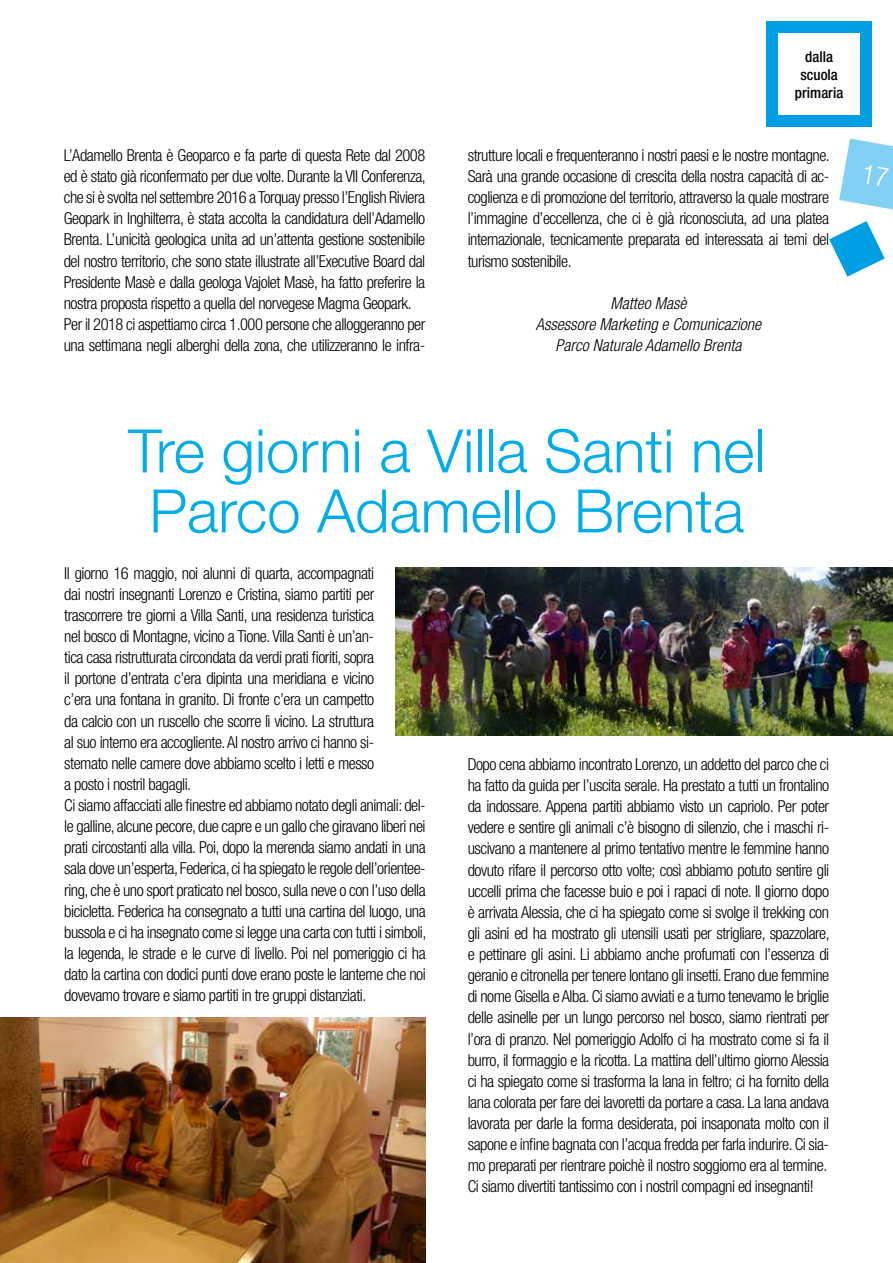
<style>
.page{position:relative;width:893px;height:1263px;background:#fff}
.page>*{position:absolute;margin:0;border:0;box-sizing:border-box;transform-origin:0 0}
.t1{font:300 60px/60px "Helvetica Neue";color:#00ace9;text-align:center}
.t2{font:300 condensed 16.5px/21.1px "Helvetica Neue";letter-spacing:-.03em;color:#000}
.t3{font:italic 300 condensed 16.5px/21.1px "Helvetica Neue";color:#000;text-align:center}
.t4{font:500 condensed 15px/18px "Helvetica Neue";color:#000;text-align:center}
</style>
<div class="page">
<img style="left:395px;top:568px;width:498px;height:167px">
<img style="left:0;top:1018px;width:426px;height:245px">
<svg style="left:829px;top:221px;width:56px;height:56px"></svg>
<div style="left:766px;top:21px;width:106px;height:105px;background:#009fe3"></div>
<div style="left:779px;top:33px;width:81px;height:81px;background:#fff"></div>
<svg style="left:839px;top:139px;width:54px;height:70px"></svg>
<p class="t2" style="left:64px;top:144px;width:364px">L’Adamello Brenta è Geoparco e fa parte di questa Rete dal 2008 ed è stato già riconfermato per due volte. Durante la VII Conferenza, che si è svolta nel settembre 2016 a Torquay presso l’English Riviera Geopark in Inghilterra, è stata accolta la candidatura dell’Adamello Brenta. L’unicità geologica unita ad un’attenta gestione sostenibile del nostro territorio, che sono state illustrate all’Executive Board dal Presidente Masè e dalla geologa Vajolet Masè, ha fatto preferire la nostra proposta rispetto a quella del norvegese Magma Geopark.<br>Per il 2018 ci aspettiamo circa 1.000 persone che alloggeranno per una settimana negli alberghi della zona, che utilizzeranno le infra-</p>
<p class="t4" style="left:795px;top:48px;width:50px">dalla scuola primaria</p>
<p class="t2" style="left:468px;top:144px;width:364px;text-align:justify">strutture locali e frequenteranno i nostri paesi e le nostre montagne.<br>Sarà una grande occasione di crescita della nostra capacità di ac&shy;coglienza e di promozione del territorio, attraverso la quale mostrare l’immagine d’eccellenza, che ci è già riconosciuta, ad una platea internazionale, tecnicamente preparata ed interessata ai temi del turismo sostenibile.</p>
<p class="t3" style="left:536px;top:292px;width:227px">Matteo Masè<br>Assessore Marketing e Comunicazione<br>Parco Naturale Adamello Brenta</p>
<h1 class="t1" style="left:128px;top:420px;width:639px">Tre giorni a Villa Santi nel<br>Parco Adamello Brenta</h1>
<p class="t2" style="left:64px;top:562px;width:364px">Il giorno 16 maggio, noi alunni di quarta, accompagnati<br>dai nostri insegnanti Lorenzo e Cristina, siamo partiti per trascorrere tre giorni a Villa Santi, una residenza turistica<br>nel bosco di Montagne, vicino a Tione. Villa Santi è un’an-<br>tica casa ristrutturata circondata da verdi prati fioriti, sopra<br>il portone d’entrata c’era dipinta una meridiana e vicino<br>c’era una fontana in granito. Di fronte c’era un campetto<br>da calcio con un ruscello che scorre lì vicino. La struttura<br>al suo interno era accogliente. Al nostro arrivo ci hanno si-<br>stemato nelle camere dove abbiamo scelto i letti e messo<br>a posto i nostril bagagli.<br>Ci siamo affacciati alle finestre ed abbiamo notato degli animali: del&shy;le galline, alcune pecore, due capre e un gallo che giravano liberi nei prati circostanti alla villa. Poi, dopo la merenda siamo andati in una sala dove un’esperta, Federica, ci ha spiegato le regole dell’orientee&shy;ring, che è uno sport praticato nel bosco, sulla neve o con l’uso della bicicletta. Federica ha consegnato a tutti una cartina del luogo, una bussola e ci ha insegnato come si legge una carta con tutti i simboli, la legenda, le strade e le curve di livello. Poi nel pomeriggio ci ha dato la cartina con dodici punti dove erano poste le lanterne che noi dovevamo trovare e siamo partiti in tre gruppi distanziati.</p>
<p class="t2" style="left:468px;top:753px;width:364px">Dopo cena abbiamo incontrato Lorenzo, un addetto del parco che ci ha fatto da guida per l’uscita serale. Ha prestato a tutti un frontalino da indossare. Appena partiti abbiamo visto un capriolo. Per poter vedere e sentire gli animali c’è bisogno di silenzio, che i maschi ri&shy;uscivano a mantenere al primo tentativo mentre le femmine hanno dovuto rifare il percorso otto volte; così abbiamo potuto sentire gli uccelli prima che facesse buio e poi i rapaci di note. Il giorno dopo è arrivata Alessia, che ci ha spiegato come si svolge il trekking con gli asini ed ha mostrato gli utensili usati per strigliare, spazzolare, e pettinare gli asini. Li abbiamo anche profumati con l’essenza di geranio e citronella per tenere lontano gli insetti. Erano due femmine di nome Gisella e Alba. Ci siamo avviati e a turno tenevamo le briglie delle asinelle per un lungo percorso nel bosco, siamo rientrati per l’ora di pranzo. Nel pomeriggio Adolfo ci ha mostrato come si fa il burro, il formaggio e la ricotta. La mattina dell’ultimo giorno Alessia ci ha spiegato come si trasforma la lana in feltro; ci ha fornito della lana colorata per fare dei lavoretti da portare a casa. La lana andava lavorata per darle la forma desiderata, poi insaponata molto con il sapone e infine bagnata con l’acqua fredda per farla indurire. Ci sia&shy;mo preparati per rientrare poichè il nostro soggiorno era al termine.<br>Ci siamo divertiti tantissimo con i nostril compagni ed insegnanti!</p>
</div>
